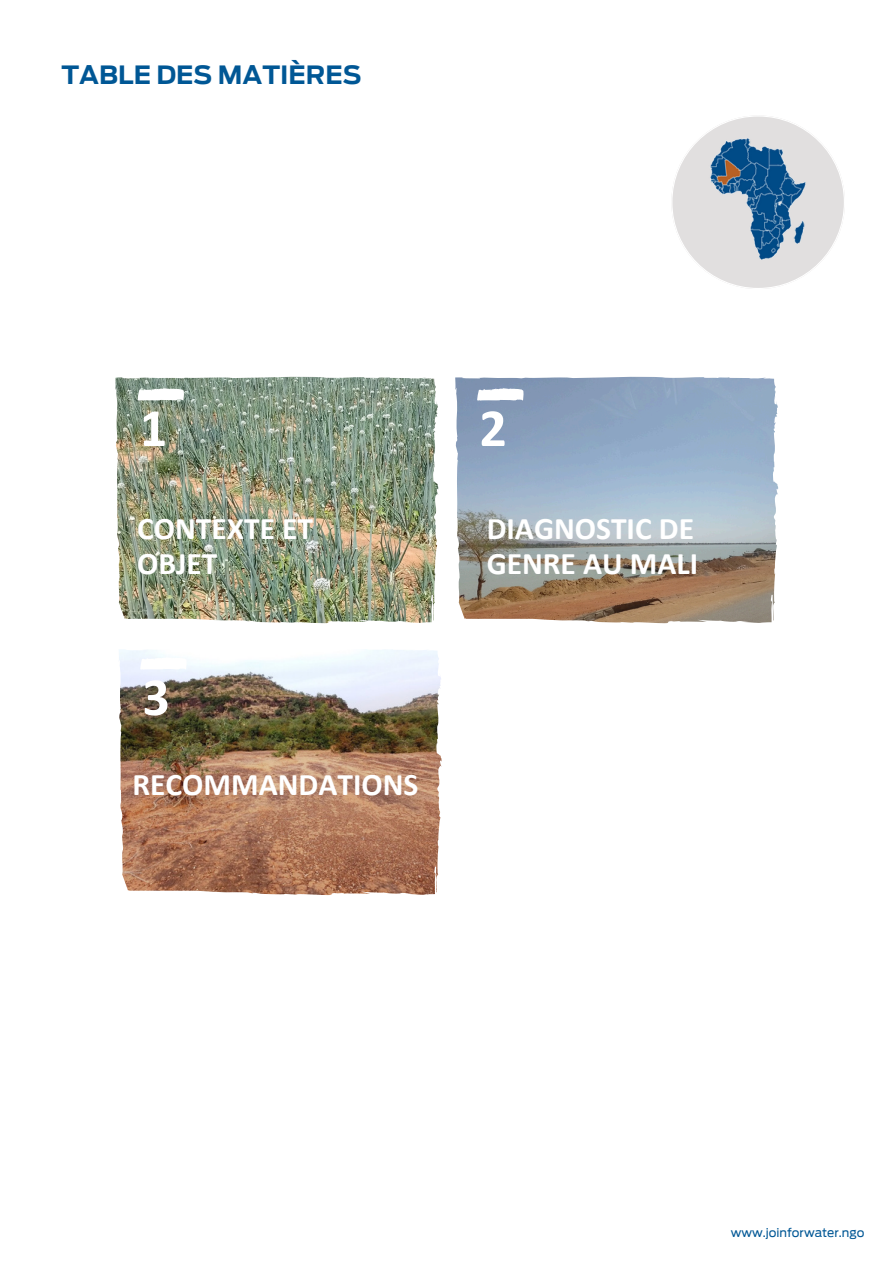
<style>
.page{position:relative;width:894px;height:1264px;background:#fff}
.page>*{position:absolute;margin:0;border:0;box-sizing:border-box;transform-origin:0 0}
.t1{font:700 54px "Calibri";color:#fff}
.t2{font:700 31.5px/34.8px "Calibri";color:#fff}
.t3{font:700 25.2px "Antenna";color:#005795}
.t4{font:12px "Antenna";color:#005795}
</style>
<div class="page">
<svg style="left:672px;top:116px;width:172px;height:172px"></svg>
<img style="left:697px;top:138px;width:121px;height:121px">
<img style="left:115px;top:377px;width:323px;height:246px">
<img style="left:119px;top:649px;width:323px;height:246px">
<img style="left:455px;top:377px;width:323px;height:246px">
<svg style="left:137px;top:388px;width:47px;height:12px"></svg>
<svg style="left:476px;top:388px;width:47px;height:12px"></svg>
<svg style="left:140px;top:657px;width:46px;height:12px"></svg>
<h1 class="t3" style="left:61px;top:64px;width:301px">TABLE DES MATIÈRES</h1>
<h1 class="t1" style="left:140px;top:405px;width:29px">1</h1>
<p class="t1" style="left:479px;top:405px;width:29px">2</p>
<h1 class="t2" style="left:137px;top:513px;width:177px">CONTEXTE ET<br>OBJET</h1>
<p class="t2" style="left:486px;top:513px;width:213px">DIAGNOSTIC DE<br>GENRE AU MALI</p>
<h3 class="t1" style="left:142px;top:674px;width:29px">3</h3>
<p class="t2" style="left:132px;top:769px;width:287px">RECOMMANDATIONS</p>
<p class="t4" style="left:730px;top:1227px;width:135px">www.joinforwater.ngo</p>
</div>
